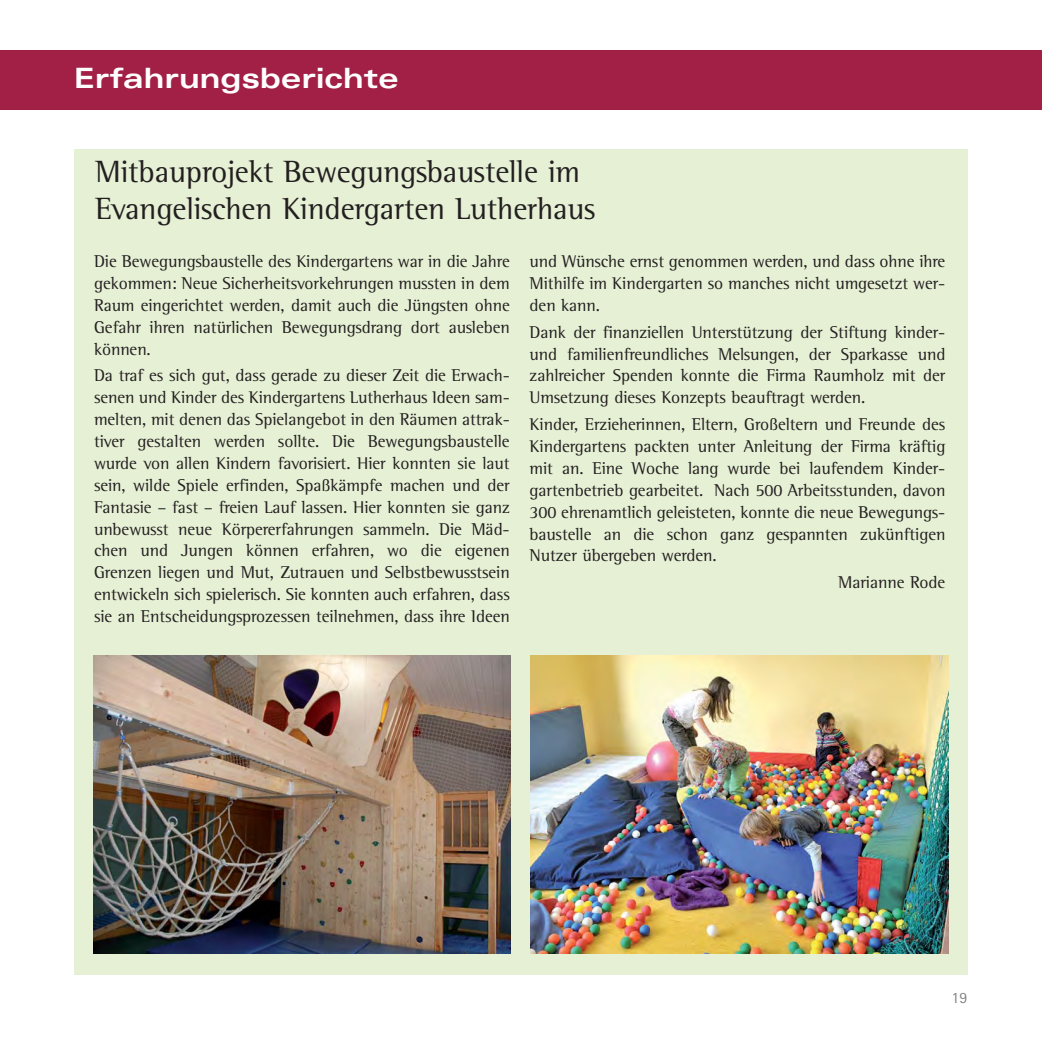
<style>
.page{position:relative;width:1042px;height:1042px;background:#fff}
.page>*{position:absolute;margin:0;border:0;box-sizing:border-box;transform-origin:0 0}
.t1{font:31.5px/36.8px "Rotis Semi Serif";letter-spacing:-.005em;color:#231f20}
.t2{font:700 expanded 28px "Univers";color:#fff}
.t3{font:17.5px/21.9px "Rotis Semi Serif";letter-spacing:-.005em;color:#231f20;text-align:justify}
.t4{font:15.75px "Rotis Sans Serif";color:#808285}
</style>
<div class="page">
<div style="left:0;top:50px;width:1041px;height:59px;background:#a21f45"></div>
<div style="left:74px;top:149px;width:893px;height:825px;background:#e5f0d4"></div>
<img style="left:93px;top:655px;width:418px;height:298px">
<img style="left:531px;top:655px;width:417px;height:298px">
<h2 class="t2" style="left:74px;top:68px;width:326px">Erfahrungsberichte</h2>
<h1 class="t1" style="left:95px;top:156px;width:502px">Mitbauprojekt Bewegungsbaustelle im<br>Evangelischen Kindergarten Lutherhaus</h1>
<p class="t3" style="left:94px;top:252px;width:417px">Die Bewegungsbaustelle des Kindergartens war in die Jahre gekommen: Neue Sicherheitsvorkehrungen mussten in dem Raum eingerichtet werden, damit auch die Jüngsten ohne Gefahr ihren natürlichen Bewegungsdrang dort ausleben können.</p>
<p class="t3" style="left:94px;top:366px;width:417px">Da traf es sich gut, dass gerade zu dieser Zeit die Erwach&shy;senen und Kinder des Kindergartens Lutherhaus Ideen sam&shy;melten, mit denen das Spielangebot in den Räumen attrak&shy;tiver gestalten werden sollte. Die Bewegungsbaustelle wurde von allen Kindern favorisiert. Hier konnten sie laut sein, wilde Spiele erfinden, Spaßkämpfe machen und der Fantasie – fast – freien Lauf lassen. Hier konnten sie ganz unbewusst neue Körpererfahrungen sammeln. Die Mäd&shy;chen und Jungen können erfahren, wo die eigenen Grenzen liegen und Mut, Zutrauen und Selbstbewusstsein entwickeln sich spielerisch. Sie konnten auch erfahren, dass sie an Entscheidungsprozessen teilnehmen, dass ihre Ideen</p>
<p class="t3" style="left:530px;top:252px;width:417px">und Wünsche ernst genommen werden, und dass ohne ihre Mithilfe im Kindergarten so manches nicht umgesetzt wer&shy;den kann.</p>
<p class="t3" style="left:530px;top:322px;width:417px">Dank der finanziellen Unterstützung der Stiftung kinder&shy;und familienfreundliches Melsungen, der Sparkasse und zahlreicher Spenden konnte die Firma Raumholz mit der Umsetzung dieses Konzepts beauftragt werden.</p>
<p class="t3" style="left:530px;top:415px;width:417px">Kinder, Erzieherinnen, Eltern, Großeltern und Freunde des Kindergartens packten unter Anleitung der Firma kräftig mit an. Eine Woche lang wurde bei laufendem Kinder&shy;gartenbetrieb gearbeitet. Nach 500 Arbeitsstunden, davon 300 ehrenamtlich geleisteten, konnte die neue Bewegungs&shy;baustelle an die schon ganz gespannten zukünftigen Nutzer übergeben werden.</p>
<p class="t3" style="left:838px;top:573px;width:109px">Marianne Rode</p>
<p class="t4" style="left:951px;top:992px;width:17px">19</p>
</div>
